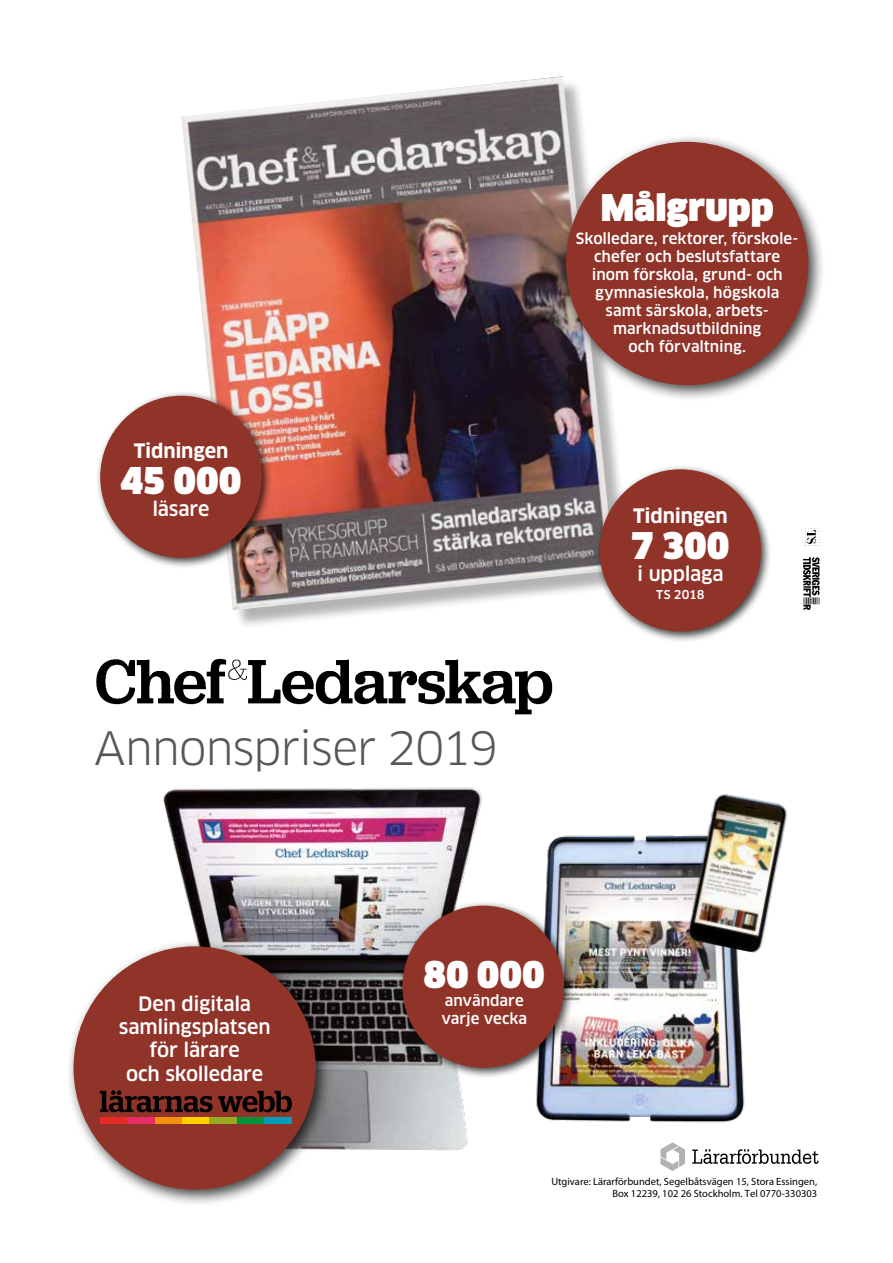
<style>
.page{position:relative;width:893px;height:1263px;background:#fff}
.page>*{position:absolute;margin:0;border:0;box-sizing:border-box;transform-origin:0 0}
.t1{font:45px "Clan";letter-spacing:-.025em;color:#575756}
.t2{font:900 36px "Clan";color:#fff}
.t3{font:500 19.5px/23.4px "Clan";letter-spacing:-.01em;color:#fff;text-align:center}
.t4{font:700 19.5px "Clan";letter-spacing:-.01em;color:#fff}
.t5{font:500 15px/18px "Clan";color:#fff}
.t6{font:500 12px "Clan";letter-spacing:-.005em;color:#fff}
.t7{font:10.5px/12.6px "Myriad Pro";color:#000;text-align:right}
</style>
<div class="page">
<div style="left:184px;top:79px;width:450px;height:550px;background:#000;opacity:.3"></div>
<img style="left:181px;top:76px;width:434px;height:534px">
<img style="left:163px;top:787px;width:319px;height:364px">
<img style="left:536px;top:835px;width:209px;height:288px">
<div style="left:397px;top:900px;width:178px;height:179px;background:#000;opacity:.75"></div>
<div style="left:402px;top:906px;width:162px;height:162px;background:#903329;border-radius:50%"></div>
<div style="left:558px;top:134px;width:267px;height:268px;background:#000;opacity:.75"></div>
<div style="left:566px;top:142px;width:242px;height:243px;background:#903329;border-radius:50%"></div>
<img style="left:96px;top:658px;width:457px;height:57px">
<div style="left:66px;top:938px;width:267px;height:269px;background:#000;opacity:.75"></div>
<div style="left:73px;top:946px;width:243px;height:243px;background:#903329;border-radius:50%"></div>
<div style="left:100px;top:1118px;width:28px;height:6px;background:#e62a28"></div>
<div style="left:128px;top:1118px;width:27px;height:6px;background:#e72d65"></div>
<div style="left:155px;top:1118px;width:27px;height:6px;background:#f3900c"></div>
<div style="left:182px;top:1118px;width:28px;height:6px;background:#ffd100"></div>
<div style="left:210px;top:1118px;width:27px;height:6px;background:#97ab22"></div>
<div style="left:237px;top:1118px;width:27px;height:6px;background:#00913d"></div>
<div style="left:264px;top:1118px;width:28px;height:6px;background:#009db9"></div>
<svg style="left:100px;top:1090px;width:192px;height:22px"></svg>
<img style="left:680px;top:794px;width:108px;height:161px">
<svg style="left:692px;top:1149px;width:126px;height:15px"></svg>
<svg style="left:660px;top:1142px;width:25px;height:29px"></svg>
<div style="left:95px;top:390px;width:178px;height:179px;background:#000;opacity:.75"></div>
<div style="left:100px;top:396px;width:162px;height:162px;background:#903329;border-radius:50%"></div>
<div style="left:594px;top:464px;width:178px;height:179px;background:#000;opacity:.75"></div>
<div style="left:600px;top:469px;width:161px;height:162px;background:#903329;border-radius:50%"></div>
<img style="left:803px;top:557px;width:17px;height:53px">
<img style="left:802px;top:528px;width:19px;height:18px">
<h2 class="t2" style="left:601px;top:185px;width:174px">Målgrupp</h2>
<p class="t5" style="left:576px;top:229px;width:224px;text-align:center">Skolledare, rektorer, förskole&shy;chefer och beslutsfattare inom förskola, grund- och gymnasieskola, högskola samt särskola, arbets&shy;marknadsutbildning<br>och förvaltning.</p>
<h3 class="t4" style="left:134px;top:439px;width:96px">Tidningen</h3>
<h2 class="t2" style="left:121px;top:458px;width:122px">45 000</h2>
<h3 class="t3" style="left:152px;top:498px;width:59px">läsare</h3>
<h3 class="t4" style="left:633px;top:504px;width:96px">Tidningen</h3>
<h2 class="t2" style="left:631px;top:523px;width:100px">7 300</h2>
<h3 class="t3" style="left:637px;top:563px;width:88px">i upplaga</h3>
<p class="t6" style="left:656px;top:588px;width:50px">TS 2018</p>
<h1 class="t1" style="left:94px;top:720px;width:406px">Annonspriser 2019</h1>
<h3 class="t3" style="left:119px;top:992px;width:153px">Den digitala samlingsplatsen för lärare<br>och skolledare</h3>
<h2 class="t2" style="left:424px;top:953px;width:123px">80 000</h2>
<p class="t5" style="left:441px;top:992px;width:87px">användare varje vecka</p>
<p class="t7" style="left:551px;top:1175px;width:267px">Utgivare: Lärarförbundet, Segelbåtsvägen 15, Stora Essingen,<br>Box 12239, 102 26 Stockholm. Tel 0770-330303</p>
</div>
